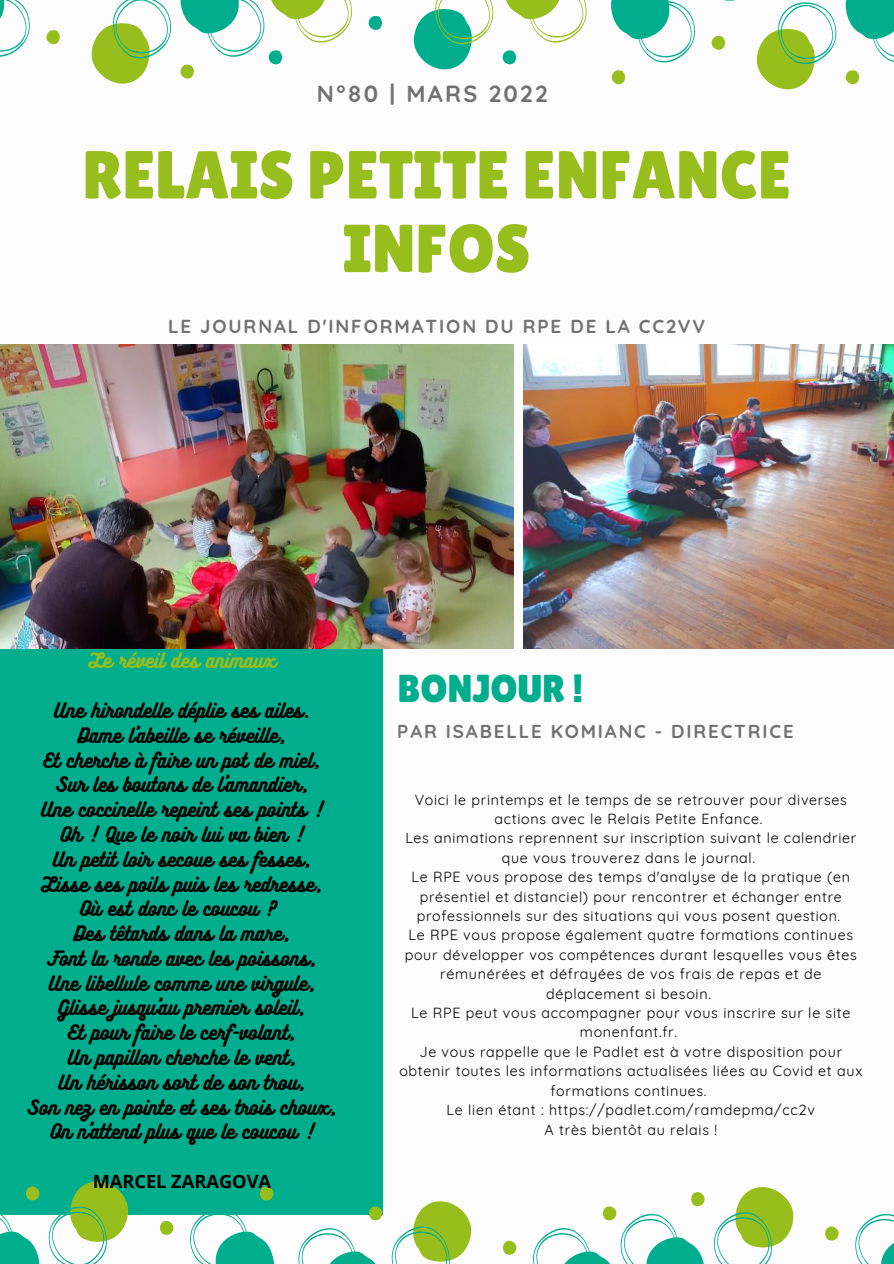
<style>
.page{position:relative;width:894px;height:1264px;background:#fff}
.page>*{position:absolute;margin:0;border:0;box-sizing:border-box;transform-origin:0 0}
.t1{font:67.65px/73.5px "Lilita One";color:#98be1e;text-align:center}
.t2{font:38.85px "Lilita One";color:#00ad8c}
.t3{font:700 23.4px "Quicksand";letter-spacing:.1em;color:#717171}
.t4{font:700 18.75px "Quicksand";letter-spacing:.1em;color:#717171}
.t5{font:700 18.6px "Quicksand";letter-spacing:.1em;color:#717171}
.t6{font:18.15px/24.8px "Bukhari Script";color:#000;text-align:center}
.t7{font:18.15px "Bukhari Script";color:#98be1e}
.t8{font:700 18.15px "Open Sans";color:#000}
.t9{font:14.25px/19.4px "Quicksand";letter-spacing:.05em;color:#000;text-align:center}
</style>
<div class="page">
<svg style="left:0;top:0;width:30px;height:57px"></svg>
<svg style="left:46px;top:30px;width:14px;height:15px"></svg>
<svg style="left:91px;top:0;width:261px;height:84px"></svg>
<svg style="left:368px;top:16px;width:15px;height:14px"></svg>
<svg style="left:413px;top:0;width:174px;height:69px"></svg>
<svg style="left:845px;top:70px;width:14px;height:15px"></svg>
<svg style="left:611px;top:0;width:225px;height:89px"></svg>
<svg style="left:845px;top:0;width:48px;height:62px"></svg>
<img style="left:0;top:344px;width:513px;height:304px">
<div style="left:0;top:649px;width:382px;height:565px;background:#00ad8c"></div>
<svg style="left:855px;top:1213px;width:38px;height:50px"></svg>
<svg style="left:825px;top:1226px;width:13px;height:14px"></svg>
<svg style="left:713px;top:1187px;width:81px;height:76px"></svg>
<svg style="left:533px;top:1192px;width:172px;height:71px"></svg>
<svg style="left:503px;top:1240px;width:13px;height:14px"></svg>
<svg style="left:368px;top:1206px;width:14px;height:14px"></svg>
<svg style="left:391px;top:1201px;width:81px;height:62px"></svg>
<svg style="left:298px;top:1228px;width:77px;height:35px"></svg>
<svg style="left:260px;top:1186px;width:13px;height:14px"></svg>
<svg style="left:189px;top:1214px;width:87px;height:49px"></svg>
<svg style="left:160px;top:1220px;width:14px;height:15px"></svg>
<svg style="left:26px;top:1186px;width:14px;height:14px"></svg>
<svg style="left:48px;top:1181px;width:81px;height:82px"></svg>
<svg style="left:0;top:1214px;width:42px;height:49px"></svg>
<img style="left:523px;top:344px;width:370px;height:304px">
<h3 class="t3" style="left:317px;top:78px;width:232px">N°80 | MARS 2022</h3>
<h1 class="t1" style="left:82px;top:138px;width:710px">RELAIS PETITE ENFANCE<br>INFOS</h1>
<h3 class="t4" style="left:168px;top:314px;width:538px">LE JOURNAL D'INFORMATION DU RPE DE LA CC2VV</h3>
<p class="t7" style="left:88px;top:649px;width:188px">Le réveil des animaux</p>
<p class="t6" style="left:27px;top:697px;width:311px">Une hirondelle déplie ses ailes.<br>Dame l'abeille se réveille,<br>Et cherche à faire un pot de miel,<br>Sur les boutons de l'amandier,<br>Une coccinelle repeint ses points !<br>Oh ! Que le noir lui va bien !<br>Un petit loir secoue ses fesses,<br>Lisse ses poils puis les redresse,<br>Où est donc le coucou ?<br>Des têtards dans la mare,<br>Font la ronde avec les poissons,<br>Une libellule comme une virgule,<br>Glisse jusqu'au premier soleil,<br>Et pour faire le cerf-volant,<br>Un papillon cherche le vent,<br>Un hérisson sort de son trou,<br>Son nez en pointe et ses trois choux,<br>On n'attend plus que le coucou !</p>
<p class="t8" style="left:93px;top:1168px;width:180px">MARCEL ZARAGOVA</p>
<h2 class="t2" style="left:397px;top:666px;width:188px">BONJOUR !</h2>
<h3 class="t5" style="left:397px;top:719px;width:398px">PAR ISABELLE KOMIANC - DIRECTRICE</h3>
<p class="t9" style="left:399px;top:789px;width:464px">Voici le printemps et le temps de se retrouver pour diverses actions avec le Relais Petite Enfance.<br>Les animations reprennent sur inscription suivant le calendrier que vous trouverez dans le journal.<br>Le RPE vous propose des temps d'analyse de la pratique (en présentiel et distanciel) pour rencontrer et échanger entre professionnels sur des situations qui vous posent question.<br>Le RPE vous propose également quatre formations continues pour développer vos compétences durant lesquelles vous êtes rémunérées et défrayées de vos frais de repas et de déplacement si besoin.<br>Le RPE peut vous accompagner pour vous inscrire sur le site monenfant.fr.<br>Je vous rappelle que le Padlet est à votre disposition pour obtenir toutes les informations actualisées liées au Covid et aux formations continues.<br>Le lien étant : https://padlet.com/ramdepma/cc2v<br>A très bientôt au relais !</p>
</div>
